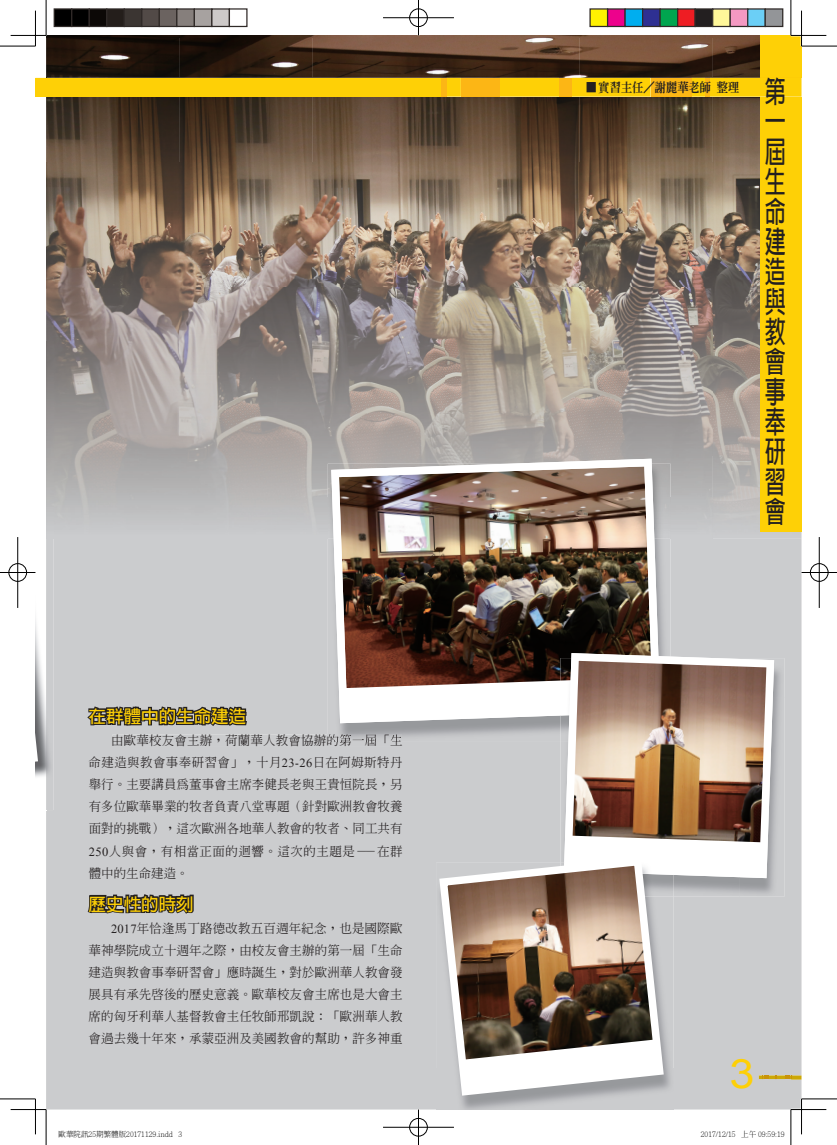
<style>
.page{position:relative;width:837px;height:1145px;background:#fff}
.page>*{position:absolute;margin:0;border:0;box-sizing:border-box;transform-origin:0 0}
.t1{font:40.5px "Arial";color:#fed006;scale:1.11 1}
.t2{font:700 30px/30px "Lin Gothic";color:#231f20;text-align:justify;scale:.7 1}
.t3{font:700 17.5px "Lin Gothic";color:#fed006}
.t4{font:500 12.5px/22.1px "Inn Ming";letter-spacing:.005em;color:#231f20;text-align:justify}
.t5{font:800 12.5px "Inn Ming";color:#231f20;scale:.9 1}
.t6{font:300 7.5px "Adobe Ming Std";color:#000}
.s1{font-family:"Times New Roman";font-weight:400}
</style>
<div class="page">
<div style="left:46px;top:539px;width:755px;height:570px;background:#cbccce"></div>
<img style="left:46px;top:35px;width:714px;height:2px">
<img style="left:46px;top:37px;width:666px;height:376px">
<img style="left:712px;top:37px;width:48px;height:418px">
<img style="left:53px;top:413px;width:259px;height:126px">
<img style="left:312px;top:413px;width:400px;height:84px">
<img style="left:712px;top:455px;width:89px;height:84px">
<svg style="left:758px;top:1075px;width:43px;height:4px"></svg>
<div style="left:760px;top:35px;width:41px;height:496px;background:#fed006"></div>
<svg style="left:446px;top:78px;width:112px;height:19px"></svg>
<div style="left:460px;top:78px;width:39px;height:19px;background:#fcb615"></div>
<div style="left:558px;top:78px;width:13px;height:19px;background:#fcb615"></div>
<div style="left:46px;top:78px;width:395px;height:19px;background:#fed006"></div>
<div style="left:441px;top:78px;width:5px;height:19px;background:#fcb615"></div>
<svg style="left:571px;top:78px;width:230px;height:19px"></svg>
<hr style="left:705px;top:78px;width:4px;height:19px;background:#fcb615">
<div style="left:35px;top:78px;width:11px;height:19px;background:#fed006"></div>
<svg style="left:85px;top:704px;width:317px;height:48px;background:#a9a9ab"></svg>
<svg style="left:86px;top:892px;width:109px;height:23px;background:#585657"></svg>
<img style="left:42px;top:539px;width:11px;height:271px">
<img style="left:46px;top:341px;width:7px;height:198px">
<svg style="left:35px;top:572px;width:7px;height:205px"></svg>
<img style="left:660px;top:539px;width:10px;height:114px">
<img style="left:660px;top:464px;width:10px;height:75px">
<img style="left:327px;top:539px;width:233px;height:203px">
<img style="left:327px;top:464px;width:4px;height:75px">
<img style="left:327px;top:734px;width:75px;height:8px">
<img style="left:331px;top:459px;width:329px;height:264px">
<img style="left:773px;top:658px;width:11px;height:39px">
<img style="left:739px;top:697px;width:45px;height:199px">
<img style="left:560px;top:715px;width:3px;height:138px">
<img style="left:673px;top:878px;width:66px;height:18px">
<img style="left:560px;top:658px;width:3px;height:49px">
<svg style="left:560px;top:707px;width:3px;height:8px"></svg>
<svg style="left:563px;top:653px;width:210px;height:225px"></svg>
<img style="left:436px;top:896px;width:237px;height:213px">
<img style="left:667px;top:875px;width:6px;height:21px">
<img style="left:667px;top:862px;width:6px;height:13px">
<svg style="left:435px;top:853px;width:232px;height:246px"></svg>
<hr style="left:790px;top:1108px;width:36px;height:2px;background:#fff">
<hr style="left:800px;top:11px;width:2px;height:35px;background:#fff">
<hr style="left:800px;top:1098px;width:2px;height:36px;background:#fff">
<hr style="left:0;top:46px;width:35px;height:1px;background:#000">
<hr style="left:801px;top:46px;width:35px;height:1px;background:#000">
<hr style="left:0;top:1098px;width:35px;height:1px;background:#000">
<hr style="left:801px;top:1098px;width:35px;height:1px;background:#000">
<hr style="left:46px;top:0;width:1px;height:35px;background:#000">
<hr style="left:46px;top:1109px;width:1px;height:35px;background:#000">
<hr style="left:790px;top:0;width:1px;height:35px;background:#000">
<hr style="left:790px;top:1109px;width:1px;height:35px;background:#000">
<hr style="left:11px;top:35px;width:35px;height:1px;background:#000">
<hr style="left:790px;top:35px;width:36px;height:1px;background:#000">
<hr style="left:11px;top:1109px;width:35px;height:1px;background:#000">
<hr style="left:790px;top:1109px;width:36px;height:1px;background:#000">
<hr style="left:35px;top:11px;width:1px;height:35px;background:#000">
<hr style="left:35px;top:1098px;width:1px;height:36px;background:#000">
<hr style="left:801px;top:11px;width:1px;height:35px;background:#000">
<hr style="left:801px;top:1098px;width:1px;height:36px;background:#000">
<div style="left:408px;top:8px;width:20px;height:19px;border:2px solid #fff;border-radius:50%"></div>
<hr style="left:383px;top:17px;width:71px;height:2px;background:#fff">
<hr style="left:417px;top:0;width:2px;height:35px;background:#fff">
<div style="left:409px;top:9px;width:18px;height:18px;border:1px solid #000;border-radius:50%"></div>
<hr style="left:383px;top:18px;width:71px;height:1px;background:#000">
<hr style="left:418px;top:0;width:1px;height:35px;background:#000">
<div style="left:408px;top:1117px;width:20px;height:20px;border:2px solid #fff;border-radius:50%"></div>
<hr style="left:383px;top:1126px;width:71px;height:2px;background:#fff">
<hr style="left:417px;top:1109px;width:2px;height:35px;background:#fff">
<div style="left:409px;top:1118px;width:18px;height:18px;border:1px solid #000;border-radius:50%"></div>
<hr style="left:383px;top:1127px;width:71px;height:1px;background:#000">
<hr style="left:418px;top:1109px;width:1px;height:35px;background:#000">
<div style="left:8px;top:562px;width:19px;height:20px;border:2px solid #fff;border-radius:50%"></div>
<hr style="left:0;top:571px;width:35px;height:2px;background:#fff">
<hr style="left:17px;top:537px;width:2px;height:71px;background:#fff">
<div style="left:9px;top:563px;width:18px;height:18px;border:1px solid #000;border-radius:50%"></div>
<hr style="left:0;top:572px;width:35px;height:1px;background:#000">
<hr style="left:18px;top:537px;width:1px;height:71px;background:#000">
<div style="left:809px;top:562px;width:19px;height:20px;border:2px solid #fff;border-radius:50%"></div>
<hr style="left:801px;top:571px;width:35px;height:2px;background:#fff">
<div style="left:809px;top:563px;width:19px;height:18px;border:1px solid #000;border-radius:50%"></div>
<hr style="left:801px;top:572px;width:35px;height:1px;background:#000">
<hr style="left:818px;top:537px;width:1px;height:71px;background:#000">
<div style="left:54px;top:9px;width:18px;height:17px;background:#000"></div>
<div style="left:54px;top:8px;width:18px;height:19px;border:1px solid #302a28"></div>
<div style="left:72px;top:9px;width:17px;height:17px;background:#000"></div>
<div style="left:71px;top:8px;width:19px;height:19px;border:1px solid #302a28"></div>
<div style="left:89px;top:9px;width:18px;height:17px;background:#0c0806"></div>
<div style="left:89px;top:8px;width:18px;height:19px;border:1px solid #302a28"></div>
<div style="left:107px;top:9px;width:17px;height:17px;background:#241e1b"></div>
<div style="left:106px;top:8px;width:19px;height:19px;border:1px solid #302a28"></div>
<div style="left:124px;top:9px;width:18px;height:17px;background:#3b3532"></div>
<div style="left:124px;top:8px;width:18px;height:19px;border:1px solid #302a28"></div>
<div style="left:142px;top:9px;width:17px;height:17px;background:#524a47"></div>
<div style="left:141px;top:8px;width:19px;height:19px;border:1px solid #302a28"></div>
<div style="left:159px;top:9px;width:18px;height:17px;background:#6b6360"></div>
<div style="left:159px;top:8px;width:18px;height:19px;border:1px solid #302a28"></div>
<div style="left:177px;top:9px;width:17px;height:17px;background:#867f7c"></div>
<div style="left:176px;top:8px;width:19px;height:19px;border:1px solid #302a28"></div>
<div style="left:194px;top:9px;width:18px;height:17px;background:#a7a2a0"></div>
<div style="left:194px;top:8px;width:18px;height:19px;border:1px solid #302a28"></div>
<div style="left:212px;top:9px;width:17px;height:17px;background:#cdc9c8"></div>
<div style="left:211px;top:8px;width:19px;height:19px;border:1px solid #302a28"></div>
<div style="left:229px;top:8px;width:18px;height:19px;border:1px solid #302a28"></div>
<div style="left:590px;top:9px;width:17px;height:17px;background:#fff101"></div>
<div style="left:589px;top:8px;width:19px;height:19px;border:1px solid #302a28"></div>
<div style="left:607px;top:9px;width:18px;height:17px;background:#ed028c"></div>
<div style="left:606px;top:8px;width:19px;height:19px;border:1px solid #302a28"></div>
<div style="left:625px;top:9px;width:17px;height:17px;background:#00aeef"></div>
<div style="left:624px;top:8px;width:19px;height:19px;border:1px solid #302a28"></div>
<div style="left:642px;top:9px;width:18px;height:17px;background:#2e3092"></div>
<div style="left:641px;top:8px;width:19px;height:19px;border:1px solid #302a28"></div>
<div style="left:660px;top:9px;width:17px;height:17px;background:#00a54f"></div>
<div style="left:659px;top:8px;width:19px;height:19px;border:1px solid #302a28"></div>
<div style="left:677px;top:9px;width:18px;height:17px;background:#ee1d23"></div>
<div style="left:676px;top:8px;width:19px;height:19px;border:1px solid #302a28"></div>
<div style="left:695px;top:9px;width:17px;height:17px;background:#231f20"></div>
<div style="left:694px;top:8px;width:19px;height:19px;border:1px solid #302a28"></div>
<div style="left:712px;top:9px;width:18px;height:17px;background:#fff79a"></div>
<div style="left:711px;top:8px;width:19px;height:19px;border:1px solid #302a28"></div>
<div style="left:730px;top:9px;width:17px;height:17px;background:#f499c2"></div>
<div style="left:729px;top:8px;width:19px;height:19px;border:1px solid #302a28"></div>
<div style="left:747px;top:9px;width:18px;height:17px;background:#6bcff6"></div>
<div style="left:746px;top:8px;width:19px;height:19px;border:1px solid #302a28"></div>
<div style="left:765px;top:9px;width:17px;height:17px;background:#939598"></div>
<div style="left:764px;top:8px;width:19px;height:19px;border:1px solid #302a28"></div>
<h3 class="t3" style="left:89px;top:707px;width:159px">在群體中的生命建造</h3>
<p class="t4" style="left:89px;top:729px;width:315px;text-indent:22px">由歐華校友會主辦，荷蘭華人教會協辦的第一屆「生命建造與教會事奉研習會」，十月<span class="s1">23-26</span>日在阿姆斯特丹舉行。主要講員為董事會主席李健長老與王貴恒院長，另有多位歐華畢業的牧者負責八堂專題（針對歐洲教會牧養面對的挑戰），這次歐洲各地華人教會的牧者、同工共有<span class="s1">250</span>人與會，有相當正面的迴響。這次的主題是－－在群體中的生命建造。</p>
<h3 class="t3" style="left:89px;top:894px;width:106px">歷史性的時刻</h3>
<p class="t4" style="left:89px;top:916px;width:315px;text-indent:22px"><span class="s1">2017</span>年恰逢馬丁路德改教五百週年紀念，也是國際歐華神學院成立十週年之際，由校友會主辦的第一屆「生命建造與教會事奉研習會」應時誕生，對於歐洲華人教會發展具有承先啟後的歷史意義。歐華校友會主席也是大會主席的匈牙利華人基督教會主任牧師邢凱說：「歐洲華人教會過去幾十年來，承蒙亞洲及美國教會的幫助，許多神重</p>
<p class="t5" style="left:585px;top:81px;width:172px">■實習主任／謝麗華老師 整理</p>
<h2 class="t2" style="left:764px;top:76px;width:31px">第一屆生命建造與教會事奉研習會</h2>
<h1 class="t1" style="left:729px;top:1047px;width:24px">3</h1>
<p class="t6" style="left:59px;top:1130px;width:125px">歐華院訊25期繁體版20171129.indd 3</p>
<p class="t6" style="left:700px;top:1130px;width:85px">2017/12/15 上午 09:59:19</p>
</div>
